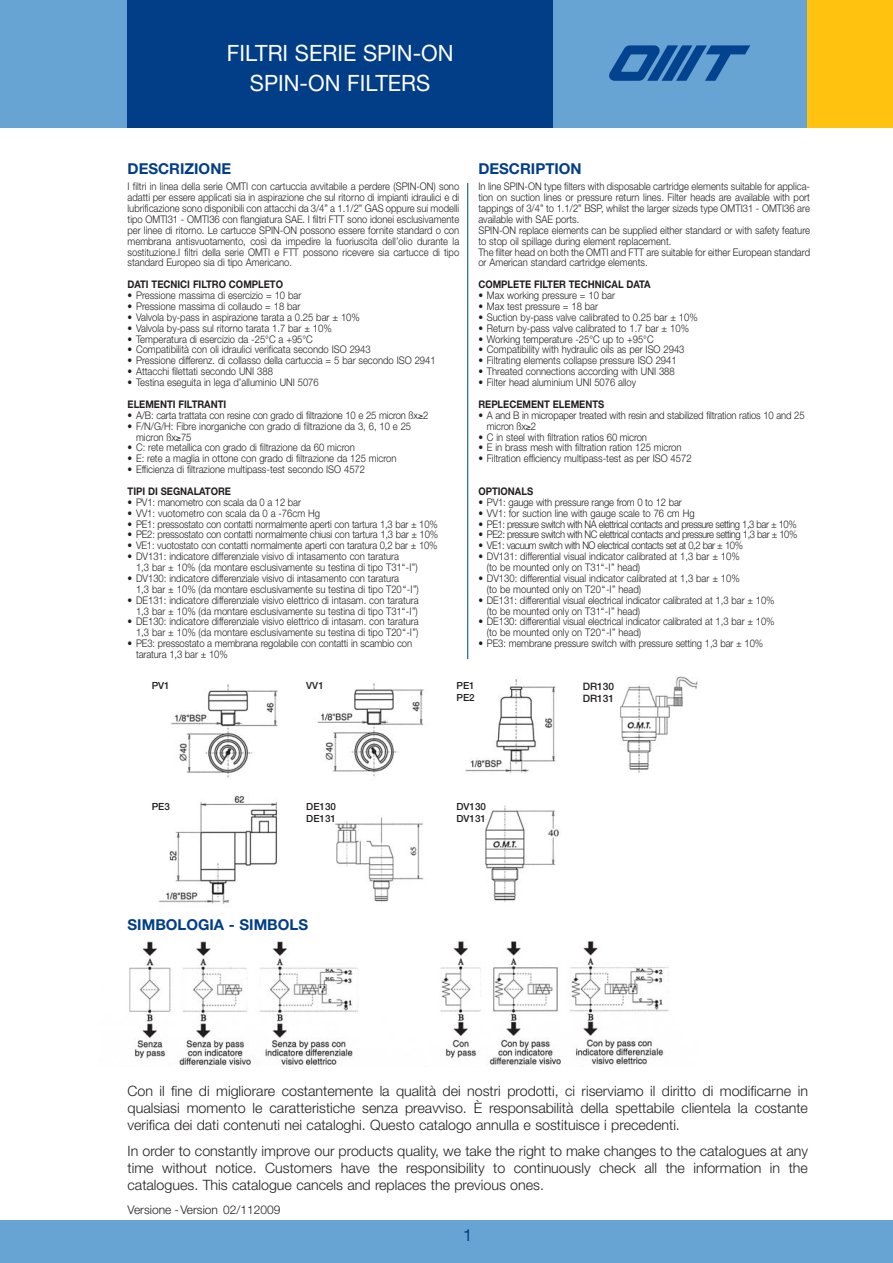
<style>
.page{position:relative;width:893px;height:1263px;background:#fff}
.page>*{position:absolute;margin:0;border:0;box-sizing:border-box;transform-origin:0 0}
.t1{font:22.5px/29.7px "Helvetica Neue";color:#fff;text-align:center}
.t2{font:16.5px "Helvetica Neue";color:#023e88}
.t3{font:700 15px "Helvetica Neue";color:#023e88}
.t4{font:300 14.25px/17.2px "Helvetica Neue";color:#231f20;text-align:justify}
.t5{font:300 12px "Helvetica Neue";color:#231f20}
.t6{font:300 10.5px/10.8px "Helvetica Neue";color:#231f20;scale:.9 1}
.t7{font:300 10.5px "Helvetica Neue";letter-spacing:-.045em;color:#231f20;scale:.9 1}
.t8{font:700 10.5px "Helvetica Neue";color:#231f20;scale:.9 1}
.t9{font:500 10.2px/12.1px "Helvetica Neue";color:#231f20}
.t10{font:500 9.9px/11.9px "Helvetica Neue";color:#231f20}
</style>
<div class="page">
<div style="left:0;top:1220px;width:893px;height:43px;background:#68a4d3"></div>
<div style="left:0;top:0;width:893px;height:128px;background:#68a4d3"></div>
<svg style="left:609px;top:45px;width:141px;height:36px"></svg>
<div style="left:128px;top:0;width:425px;height:128px;background:#023e88"></div>
<div style="left:808px;top:0;width:85px;height:128px;background:#ffc20e"></div>
<img style="left:158px;top:676px;width:540px;height:228px">
<img style="left:129px;top:941px;width:540px;height:125px">
<hr style="left:467px;top:183px;width:1px;height:476px;background:#023e88">
<h1 class="t1" style="left:227px;top:40px;width:228px">FILTRI SERIE SPIN-ON<br>SPIN-ON FILTERS</h1>
<h3 class="t3" style="left:128px;top:163px;width:105px">DESCRIZIONE</h3>
<h3 class="t3" style="left:478px;top:163px;width:105px">DESCRIPTION</h3>
<p class="t6" style="left:128px;top:182px;width:370px;text-align:justify">I filtri in linea della serie OMTI con cartuccia avvitabile a perdere (SPIN-ON) sono adatti per essere applicati sia in aspirazione che sul ritorno di impianti idraulici e di lubrificazione sono disponibili con attacchi da 3/4” a 1.1/2” GAS oppure sui modelli tipo OMTI31 - OMTI36 con flangiatura SAE. I filtri FTT sono idonei esclusivamente per linee di ritorno. Le cartucce SPIN-ON possono essere fornite standard o con membrana antisvuotamento, così da impedire la fuoriuscita dell’olio durante la sostituzione.I filtri della serie OMTI e FTT possono ricevere sia cartucce di tipo standard Europeo sia di tipo Americano.</p>
<p class="t8" style="left:128px;top:281px;width:174px">DATI TECNICI FILTRO COMPLETO</p>
<p class="t6" style="left:128px;top:291px;width:195px">• Pressione massima di esercizio = 10 bar</p>
<p class="t6" style="left:128px;top:302px;width:194px">• Pressione massima di collaudo = 18 bar</p>
<p class="t6" style="left:128px;top:313px;width:260px">• Valvola by-pass in aspirazione tarata a 0.25 bar ± 10%</p>
<p class="t6" style="left:128px;top:324px;width:228px">• Valvola by-pass sul ritorno tarata 1.7 bar ± 10%</p>
<p class="t6" style="left:128px;top:334px;width:207px">• Temperatura di esercizio da -25°C a +95°C</p>
<p class="t6" style="left:128px;top:345px;width:272px">• Compatibilità con oli idraulici verificata secondo ISO 2943</p>
<p class="t6" style="left:128px;top:356px;width:344px">• Pressione differenz. di collasso della cartuccia = 5 bar secondo ISO 2941</p>
<p class="t6" style="left:128px;top:367px;width:163px">• Attacchi filettati secondo UNI 388</p>
<p class="t6" style="left:128px;top:378px;width:214px">• Testina eseguita in lega d’alluminio UNI 5076</p>
<p class="t8" style="left:128px;top:400px;width:111px">ELEMENTI FILTRANTI</p>
<p class="t6" style="left:128px;top:411px;width:336px">• A/B: carta trattata con resine con grado di filtrazione 10 e 25 micron ßx≥2</p>
<p class="t6" style="left:136px;top:421px;width:307px;text-indent:-9px">• F/N/G/H: Fibre inorganiche con grado di filtrazione da 3, 6, 10 e 25 micron ßx≥75</p>
<p class="t6" style="left:128px;top:443px;width:254px">• C: rete metallica con grado di filtrazione da 60 micron</p>
<p class="t6" style="left:128px;top:454px;width:300px">• E: rete a maglia in ottone con grado di filtrazione da 125 micron</p>
<p class="t6" style="left:128px;top:465px;width:265px">• Efficienza di filtrazione multipass-test secondo ISO 4572</p>
<p class="t8" style="left:128px;top:487px;width:116px">TIPI DI SEGNALATORE</p>
<p class="t6" style="left:128px;top:498px;width:194px">• PV1: manometro con scala da 0 a 12 bar</p>
<p class="t6" style="left:128px;top:508px;width:215px">• VV1: vuotometro con scala da 0 a -76cm Hg</p>
<p class="t6" style="left:128px;top:519px;width:346px">• PE1: pressostato con contatti normalmente aperti con tartura 1,3 bar ± 10%</p>
<p class="t6" style="left:128px;top:530px;width:347px">• PE2: pressostato con contatti normalmente chiusi con tartura 1,3 bar ± 10%</p>
<p class="t6" style="left:128px;top:541px;width:346px">• VE1: vuotostato con contatti normalmente aperti con taratura 0,2 bar ± 10%</p>
<p class="t6" style="left:136px;top:552px;width:315px;text-indent:-8px">• DV131: indicatore differenziale visivo di intasamento con taratura<br>1,3 bar ± 10% (da montare esclusivamente su testina di tipo T31“-I”)</p>
<p class="t6" style="left:136px;top:574px;width:316px;text-indent:-9px">• DV130: indicatore differenziale visivo di intasamento con taratura<br>1,3 bar ± 10% (da montare esclusivamente su testina di tipo T20“-I”)</p>
<p class="t6" style="left:128px;top:595px;width:325px;text-align:right">• DE131: indicatore differenziale visivo elettrico di intasam. con taratura<br>1,3 bar ± 10% (da montare esclusivamente su testina di tipo T31“-I”)</p>
<p class="t6" style="left:128px;top:617px;width:325px;text-align:right">• DE130: indicatore differenziale visivo elettrico di intasam. con taratura<br>1,3 bar ± 10% (da montare esclusivamente su testina di tipo T20“-I”)</p>
<p class="t6" style="left:136px;top:639px;width:308px;text-indent:-9px">• PE3: pressostato a membrana regolabile con contatti in scambio con taratura 1,3 bar ± 10%</p>
<p class="t6" style="left:478px;top:182px;width:370px">In line SPIN-ON type filters with disposable cartridge elements suitable for applica&shy;tion on suction lines or pressure return lines. Filter heads are available with port tappings of 3/4” to 1.1/2” BSP, whilst the larger sizeds type OMTI31 - OMTI36 are available with SAE ports.<br>SPIN-ON replace elements can be supplied either standard or with safety feature to stop oil spillage during element replacement.<br>The filter head on both the OMTI and FTT are suitable for either European standard or American standard cartridge elements.</p>
<p class="t8" style="left:478px;top:281px;width:193px">COMPLETE FILTER TECHNICAL DATA</p>
<p class="t6" style="left:478px;top:291px;width:153px">• Max working pressure = 10 bar</p>
<p class="t6" style="left:478px;top:302px;width:135px">• Max test pressure = 18 bar</p>
<p class="t6" style="left:478px;top:313px;width:245px">• Suction by-pass valve calibrated to 0.25 bar ± 10%</p>
<p class="t6" style="left:478px;top:324px;width:236px">• Return by-pass valve calibrated to 1.7 bar ± 10%</p>
<p class="t6" style="left:478px;top:334px;width:196px">• Working temperature -25°C up to +95°C</p>
<p class="t6" style="left:478px;top:345px;width:231px">• Compatibility with hydraulic oils as per ISO 2943</p>
<p class="t6" style="left:478px;top:356px;width:222px">• Filtrating elements collapse pressure ISO 2941</p>
<p class="t6" style="left:478px;top:367px;width:220px">• Threated connections according with UNI 388</p>
<p class="t6" style="left:478px;top:378px;width:177px">• Filter head aluminium UNI 5076 alloy</p>
<p class="t8" style="left:478px;top:400px;width:141px">REPLECEMENT ELEMENTS</p>
<p class="t6" style="left:487px;top:411px;width:355px;text-indent:-9px">• A and B in micropaper treated with resin and stabilized filtration ratios 10 and 25 micron ßx≥2</p>
<p class="t6" style="left:478px;top:432px;width:189px">• C in steel with filtration ratios 60 micron</p>
<p class="t6" style="left:478px;top:443px;width:227px">• E in brass mesh with filtration ration 125 micron</p>
<p class="t6" style="left:478px;top:454px;width:238px">• Filtration efficiency multipass-test as per ISO 4572</p>
<p class="t8" style="left:478px;top:487px;width:62px">OPTIONALS</p>
<p class="t6" style="left:478px;top:498px;width:228px">• PV1: gauge with pressure range from 0 to 12 bar</p>
<p class="t6" style="left:478px;top:508px;width:242px">• VV1: for suction line with gauge scale to 76 cm Hg</p>
<p class="t7" style="left:478px;top:520px;width:355px">• PE1: pressure switch with NA elettrical contacts and pressure setting 1,3 bar ± 10%</p>
<p class="t7" style="left:478px;top:531px;width:356px">• PE2: pressure switch with NC elettrical contacts and pressure setting 1,3 bar ± 10%</p>
<p class="t7" style="left:478px;top:542px;width:296px">• VE1: vacuum switch with NO electrical contacts set at 0,2 bar ± 10%</p>
<p class="t6" style="left:487px;top:552px;width:282px;text-indent:-9px">• DV131: differential visual indicator calibrated at 1,3 bar ± 10% (to be mounted only on T31“-I” head)</p>
<p class="t6" style="left:487px;top:574px;width:282px;text-indent:-9px">• DV130: differential visual indicator calibrated at 1,3 bar ± 10% (to be mounted only on T20“-I” head)</p>
<p class="t6" style="left:487px;top:595px;width:321px;text-indent:-9px">• DE131: differential visual electrical indicator calibrated at 1,3 bar ± 10% (to be mounted only on T31“-I” head)</p>
<p class="t6" style="left:487px;top:617px;width:321px;text-indent:-9px">• DE130: differential visual electrical indicator calibrated at 1,3 bar ± 10% (to be mounted only on T20“-I” head)</p>
<p class="t6" style="left:478px;top:639px;width:318px">• PE3: membrane pressure switch with pressure setting 1,3 bar ± 10%</p>
<p class="t10" style="left:152px;top:681px;width:20px">PV1</p>
<p class="t10" style="left:306px;top:681px;width:19px">VV1</p>
<p class="t10" style="left:456px;top:681px;width:20px">PE1<br>PE2</p>
<p class="t10" style="left:152px;top:802px;width:20px">PE3</p>
<p class="t10" style="left:306px;top:802px;width:31px">DE130<br>DE131</p>
<p class="t10" style="left:456px;top:802px;width:31px">DV130<br>DV131</p>
<h3 class="t3" style="left:128px;top:919px;width:182px">SIMBOLOGIA - SIMBOLS</h3>
<p class="t9" style="left:583px;top:681px;width:33px">DR130<br>DR131</p>
<p class="t4" style="left:128px;top:1083px;width:682px">Con il fine di migliorare costantemente la qualità dei nostri prodotti, ci riserviamo il diritto di modificarne in qualsiasi momento le caratteristiche senza preavviso. È responsabilità della spettabile clientela la costante verifica dei dati contenuti nei cataloghi. Questo catalogo annulla e sostituisce i precedenti.</p>
<p class="t4" style="left:128px;top:1143px;width:682px">In order to constantly improve our products quality, we take the right to make changes to the catalogues at any time without notice. Customers have the responsibility to continuously check all the information in the catalogues. This catalogue cancels and replaces the previous ones.</p>
<p class="t5" style="left:128px;top:1205px;width:154px">Versione -Version 02/112009</p>
<h2 class="t2" style="left:463px;top:1229px;width:11px">1</h2>
</div>
